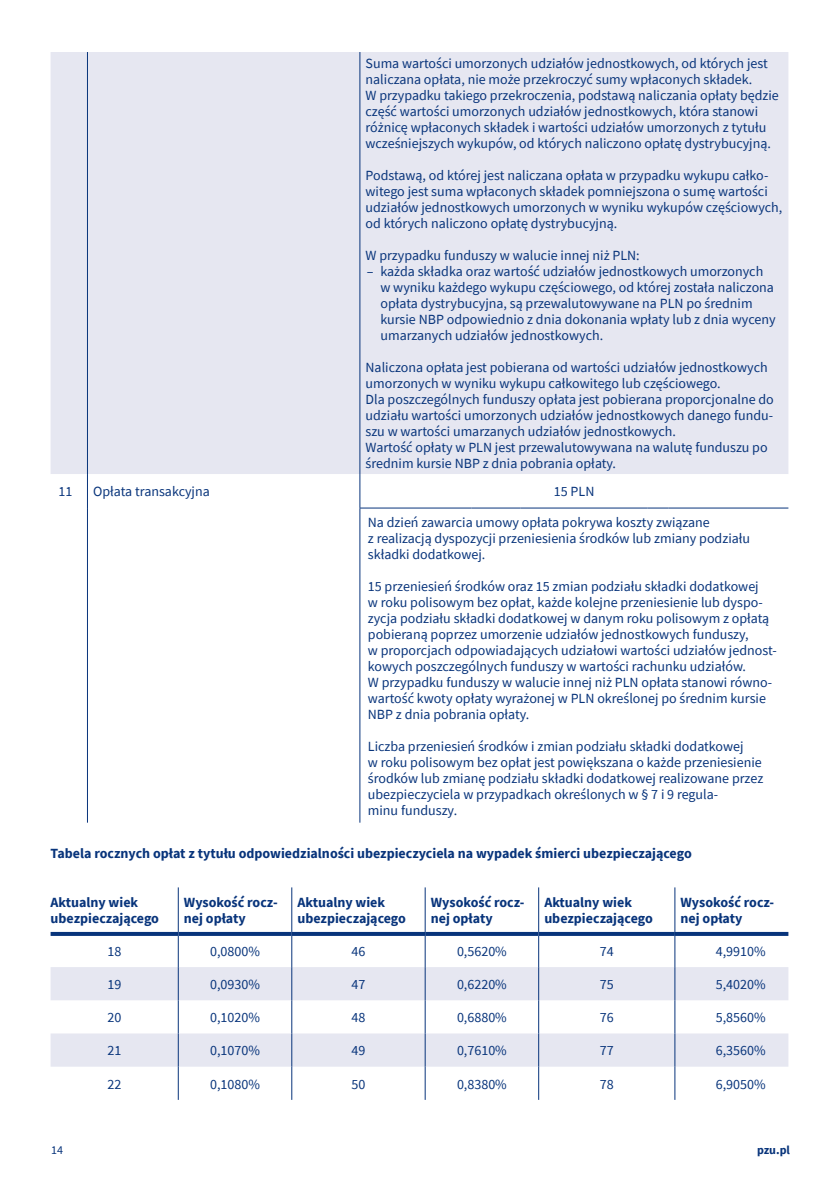
<style>
.page{position:relative;width:840px;height:1191px;background:#fff}
.page>*{position:absolute;margin:0;border:0;box-sizing:border-box;transform-origin:0 0}
._7_8_7_8_TEKST_TABEL{font:14px/16px "Source Sans Pro";color:#08347b}
._7_8_7_8_TEKST_TABEL-2{font:700 14px/16px "Source Sans Pro";color:#08347b}
._7_8_Treść_normal{font:700 14px "Source Sans Pro";color:#08347b}
.t1{font:700 12px "Source Sans Pro";color:#08347b}
.t2{font:12px "Source Sans Pro";color:#08347b}
</style>
<div class="page">
<div style="left:51px;top:52px;width:737px;height:422px;background:#e6e7f1"></div>
<hr style="left:87px;top:52px;width:1px;height:422px;background:#08347b">
<hr style="left:87px;top:474px;width:1px;height:34px;background:#08347b">
<hr style="left:87px;top:508px;width:1px;height:314px;background:#08347b">
<hr style="left:359px;top:52px;width:1px;height:422px;background:#08347b">
<hr style="left:359px;top:474px;width:1px;height:34px;background:#08347b">
<hr style="left:359px;top:508px;width:1px;height:314px;background:#08347b">
<hr style="left:359px;top:508px;width:112px;height:1px;background:#08347b">
<hr style="left:471px;top:508px;width:49px;height:1px;background:#08347b">
<hr style="left:520px;top:508px;width:127px;height:1px;background:#08347b">
<svg style="left:647px;top:508px;width:21px;height:1px"></svg>
<hr style="left:668px;top:508px;width:120px;height:1px;background:#08347b">
<svg style="left:51px;top:967px;width:737px;height:99px;fill:#e6e7f1"></svg>
<hr style="left:178px;top:887px;width:1px;height:45px;background:#08347b">
<hr style="left:291px;top:887px;width:1px;height:45px;background:#08347b">
<hr style="left:424px;top:887px;width:1px;height:45px;background:#08347b">
<hr style="left:538px;top:887px;width:1px;height:45px;background:#08347b">
<hr style="left:674px;top:887px;width:1px;height:45px;background:#08347b">
<hr style="left:178px;top:936px;width:1px;height:31px;background:#08347b">
<hr style="left:291px;top:936px;width:1px;height:31px;background:#08347b">
<hr style="left:424px;top:936px;width:1px;height:31px;background:#08347b">
<hr style="left:538px;top:936px;width:1px;height:31px;background:#08347b">
<hr style="left:674px;top:936px;width:1px;height:31px;background:#08347b">
<hr style="left:178px;top:967px;width:1px;height:33px;background:#08347b">
<hr style="left:291px;top:967px;width:1px;height:33px;background:#08347b">
<hr style="left:424px;top:967px;width:1px;height:33px;background:#08347b">
<hr style="left:538px;top:967px;width:1px;height:33px;background:#08347b">
<hr style="left:674px;top:967px;width:1px;height:33px;background:#08347b">
<hr style="left:178px;top:1000px;width:1px;height:33px;background:#08347b">
<hr style="left:291px;top:1000px;width:1px;height:33px;background:#08347b">
<hr style="left:424px;top:1000px;width:1px;height:33px;background:#08347b">
<hr style="left:538px;top:1000px;width:1px;height:33px;background:#08347b">
<hr style="left:674px;top:1000px;width:1px;height:33px;background:#08347b">
<hr style="left:178px;top:1033px;width:1px;height:33px;background:#08347b">
<hr style="left:291px;top:1033px;width:1px;height:33px;background:#08347b">
<hr style="left:424px;top:1033px;width:1px;height:33px;background:#08347b">
<hr style="left:538px;top:1033px;width:1px;height:33px;background:#08347b">
<hr style="left:674px;top:1033px;width:1px;height:33px;background:#08347b">
<hr style="left:178px;top:1066px;width:1px;height:33px;background:#08347b">
<hr style="left:291px;top:1066px;width:1px;height:33px;background:#08347b">
<hr style="left:424px;top:1066px;width:1px;height:33px;background:#08347b">
<hr style="left:538px;top:1066px;width:1px;height:33px;background:#08347b">
<hr style="left:674px;top:1066px;width:1px;height:33px;background:#08347b">
<svg style="left:51px;top:932px;width:127px;height:4px"></svg>
<svg style="left:178px;top:932px;width:113px;height:4px"></svg>
<svg style="left:291px;top:932px;width:134px;height:4px"></svg>
<svg style="left:425px;top:932px;width:113px;height:4px"></svg>
<svg style="left:538px;top:932px;width:136px;height:4px"></svg>
<svg style="left:674px;top:932px;width:114px;height:4px"></svg>
<p class="_7_8_7_8_TEKST_TABEL" style="left:365px;top:55px;width:414px">Suma wartości umorzonych udziałów jednostkowych, od których jest naliczana opłata, nie może przekroczyć sumy wpłaconych składek.<br>W przypadku takiego przekroczenia, podstawą naliczania opłaty będzie część wartości umorzonych udziałów jednostkowych, która stanowi różnicę wpłaconych składek i wartości udziałów umorzonych z tytułu wcześniejszych wykupów, od których naliczono opłatę dystrybucyjną.</p>
<p class="_7_8_7_8_TEKST_TABEL" style="left:365px;top:167px;width:418px">Podstawą, od której jest naliczana opłata w przypadku wykupu całko&shy;witego jest suma wpłaconych składek pomniejszona o sumę wartości udziałów jednostkowych umorzonych w wyniku wykupów częściowych, od których naliczono opłatę dystrybucyjną.</p>
<p class="_7_8_7_8_TEKST_TABEL" style="left:365px;top:247px;width:275px">W przypadku funduszy w walucie innej niż PLN:</p>
<p class="_7_8_7_8_TEKST_TABEL" style="left:380px;top:263px;width:396px;text-indent:-14px">– każda składka oraz wartość udziałów jednostkowych umorzonych w wyniku każdego wykupu częściowego, od której została naliczona opłata dystrybucyjna, są przewalutowywane na PLN po średnim kursie NBP odpowiednio z dnia dokonania wpłaty lub z dnia wyceny umarzanych udziałów jednostkowych.</p>
<p class="_7_8_7_8_TEKST_TABEL" style="left:365px;top:359px;width:403px">Naliczona opłata jest pobierana od wartości udziałów jednostkowych umorzonych w wyniku wykupu całkowitego lub częściowego.</p>
<p class="_7_8_7_8_TEKST_TABEL" style="left:365px;top:391px;width:409px;text-align:justify">Dla poszczególnych funduszy opłata jest pobierana proporcjonalne do udziału wartości umorzonych udziałów jednostkowych danego fundu&shy;szu w wartości umarzanych udziałów jednostkowych.</p>
<p class="_7_8_7_8_TEKST_TABEL" style="left:365px;top:439px;width:403px">Wartość opłaty w PLN jest przewalutowywana na walutę funduszu po średnim kursie NBP z dnia pobrania opłaty.</p>
<p class="_7_8_7_8_TEKST_TABEL" style="left:59px;top:483px;width:15px">11</p>
<p class="_7_8_7_8_TEKST_TABEL" style="left:93px;top:483px;width:118px">Opłata transakcyjna</p>
<p class="_7_8_7_8_TEKST_TABEL" style="left:553px;top:483px;width:42px">15 PLN</p>
<p class="_7_8_7_8_TEKST_TABEL" style="left:368px;top:514px;width:383px">Na dzień zawarcia umowy opłata pokrywa koszty związane<br>z realizacją dyspozycji przeniesienia środków lub zmiany podziału składki dodatkowej.</p>
<p class="_7_8_7_8_TEKST_TABEL" style="left:368px;top:578px;width:410px">15 przeniesień środków oraz 15 zmian podziału składki dodatkowej<br>w roku polisowym bez opłat, każde kolejne przeniesienie lub dyspo&shy;zycja podziału składki dodatkowej w danym roku polisowym z opłatą pobieraną poprzez umorzenie udziałów jednostkowych funduszy,<br>w proporcjach odpowiadających udziałowi wartości udziałów jednost&shy;kowych poszczególnych funduszy w wartości rachunku udziałów.</p>
<p class="_7_8_7_8_TEKST_TABEL" style="left:368px;top:674px;width:405px">W przypadku funduszy w walucie innej niż PLN opłata stanowi równo&shy;wartość kwoty opłaty wyrażonej w PLN określonej po średnim kursie<br>NBP z dnia pobrania opłaty.</p>
<p class="_7_8_7_8_TEKST_TABEL" style="left:368px;top:738px;width:396px">Liczba przeniesień środków i zmian podziału składki dodatkowej<br>w roku polisowym bez opłat jest powiększana o każde przeniesienie środków lub zmianę podziału składki dodatkowej realizowane przez ubezpieczyciela w przypadkach określonych w § 7 i 9 regula-<br>minu funduszy.</p>
<p class="_7_8_Treść_normal" style="left:51px;top:843px;width:642px">Tabela rocznych opłat z tytułu odpowiedzialności ubezpieczyciela na wypadek śmierci ubezpieczającego</p>
<p class="_7_8_7_8_TEKST_TABEL-2" style="left:51px;top:893px;width:110px">Aktualny wiek ubezpieczającego</p>
<p class="_7_8_7_8_TEKST_TABEL-2" style="left:184px;top:893px;width:95px">Wysokość rocz&shy;nej opłaty</p>
<p class="_7_8_7_8_TEKST_TABEL-2" style="left:297px;top:893px;width:110px">Aktualny wiek ubezpieczającego</p>
<p class="_7_8_7_8_TEKST_TABEL-2" style="left:430px;top:893px;width:95px">Wysokość rocz&shy;nej opłaty</p>
<p class="_7_8_7_8_TEKST_TABEL-2" style="left:544px;top:893px;width:110px">Aktualny wiek ubezpieczającego</p>
<p class="_7_8_7_8_TEKST_TABEL-2" style="left:680px;top:893px;width:95px">Wysokość rocz&shy;nej opłaty</p>
<p class="_7_8_7_8_TEKST_TABEL" style="left:107px;top:943px;width:15px">18</p>
<p class="_7_8_7_8_TEKST_TABEL" style="left:210px;top:943px;width:51px">0,0800%</p>
<p class="_7_8_7_8_TEKST_TABEL" style="left:351px;top:943px;width:15px">46</p>
<p class="_7_8_7_8_TEKST_TABEL" style="left:456px;top:943px;width:51px">0,5620%</p>
<p class="_7_8_7_8_TEKST_TABEL" style="left:599px;top:943px;width:15px">74</p>
<p class="_7_8_7_8_TEKST_TABEL" style="left:715px;top:943px;width:51px">4,9910%</p>
<p class="_7_8_7_8_TEKST_TABEL" style="left:107px;top:976px;width:15px">19</p>
<p class="_7_8_7_8_TEKST_TABEL" style="left:210px;top:976px;width:51px">0,0930%</p>
<p class="_7_8_7_8_TEKST_TABEL" style="left:351px;top:976px;width:15px">47</p>
<p class="_7_8_7_8_TEKST_TABEL" style="left:456px;top:976px;width:51px">0,6220%</p>
<p class="_7_8_7_8_TEKST_TABEL" style="left:599px;top:976px;width:15px">75</p>
<p class="_7_8_7_8_TEKST_TABEL" style="left:715px;top:976px;width:51px">5,4020%</p>
<p class="_7_8_7_8_TEKST_TABEL" style="left:107px;top:1009px;width:15px">20</p>
<p class="_7_8_7_8_TEKST_TABEL" style="left:210px;top:1009px;width:51px">0,1020%</p>
<p class="_7_8_7_8_TEKST_TABEL" style="left:351px;top:1009px;width:15px">48</p>
<p class="_7_8_7_8_TEKST_TABEL" style="left:456px;top:1009px;width:51px">0,6880%</p>
<p class="_7_8_7_8_TEKST_TABEL" style="left:599px;top:1009px;width:15px">76</p>
<p class="_7_8_7_8_TEKST_TABEL" style="left:715px;top:1009px;width:51px">5,8560%</p>
<p class="_7_8_7_8_TEKST_TABEL" style="left:107px;top:1042px;width:15px">21</p>
<p class="_7_8_7_8_TEKST_TABEL" style="left:210px;top:1042px;width:51px">0,1070%</p>
<p class="_7_8_7_8_TEKST_TABEL" style="left:351px;top:1042px;width:15px">49</p>
<p class="_7_8_7_8_TEKST_TABEL" style="left:456px;top:1042px;width:51px">0,7610%</p>
<p class="_7_8_7_8_TEKST_TABEL" style="left:599px;top:1042px;width:15px">77</p>
<p class="_7_8_7_8_TEKST_TABEL" style="left:715px;top:1042px;width:51px">6,3560%</p>
<p class="_7_8_7_8_TEKST_TABEL" style="left:107px;top:1075px;width:15px">22</p>
<p class="_7_8_7_8_TEKST_TABEL" style="left:210px;top:1075px;width:51px">0,1080%</p>
<p class="_7_8_7_8_TEKST_TABEL" style="left:351px;top:1075px;width:15px">50</p>
<p class="_7_8_7_8_TEKST_TABEL" style="left:456px;top:1075px;width:51px">0,8380%</p>
<p class="_7_8_7_8_TEKST_TABEL" style="left:599px;top:1075px;width:15px">78</p>
<p class="_7_8_7_8_TEKST_TABEL" style="left:715px;top:1075px;width:51px">6,9050%</p>
<p class="t2" style="left:51px;top:1142px;width:13px">14</p>
<p class="t1" style="left:756px;top:1142px;width:34px">pzu.pl</p>
</div>
